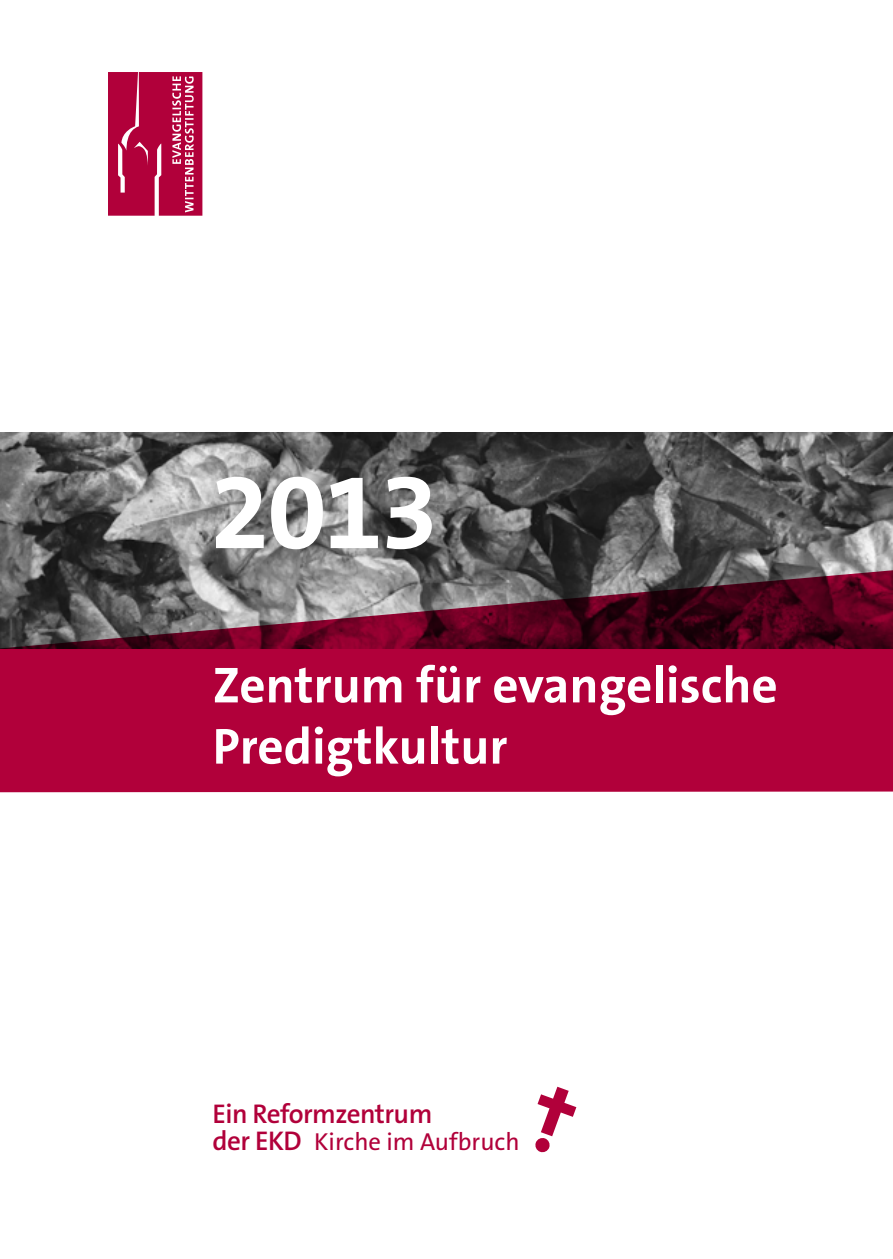
<style>
.page{position:relative;width:893px;height:1259px;background:#fff}
.page>*{position:absolute;margin:0;border:0;box-sizing:border-box;transform-origin:0 0}
.t1{font:700 108px "The Sans B7";color:#fff}
.t2{font:700 51px/61.2px "The Sans B7";color:#fff}
.t3{font:600 27.3px "The Sans B6";letter-spacing:-.02em;color:#b1003a}
.t4{font:24.6px "The Sans B5 Plain";color:#b1003a}
.s1{font-family:"The Sans B6";font-weight:600;font-size:27.3px}
</style>
<div class="page">
<img style="left:0;top:432px;width:893px;height:136px">
<svg style="left:108px;top:72px;width:94px;height:144px;background:#ba1e51"></svg>
<svg style="left:535px;top:1086px;width:41px;height:67px"></svg>
<svg style="left:0;top:568px;width:893px;height:225px;background:#94153f"></svg>
<h1 class="t1" style="left:210px;top:455px;width:230px">2013</h1>
<p class="t2" style="left:213px;top:657px;width:567px">Zentrum für evangelische<br>Predigtkultur</p>
<p class="t3" style="left:213px;top:1099px;width:221px">Ein Reformzentrum</p>
<p class="t4" style="left:213px;top:1129px;width:308px"><span class="s1">der EKD</span> Kirche im Aufbruch</p>
</div>
